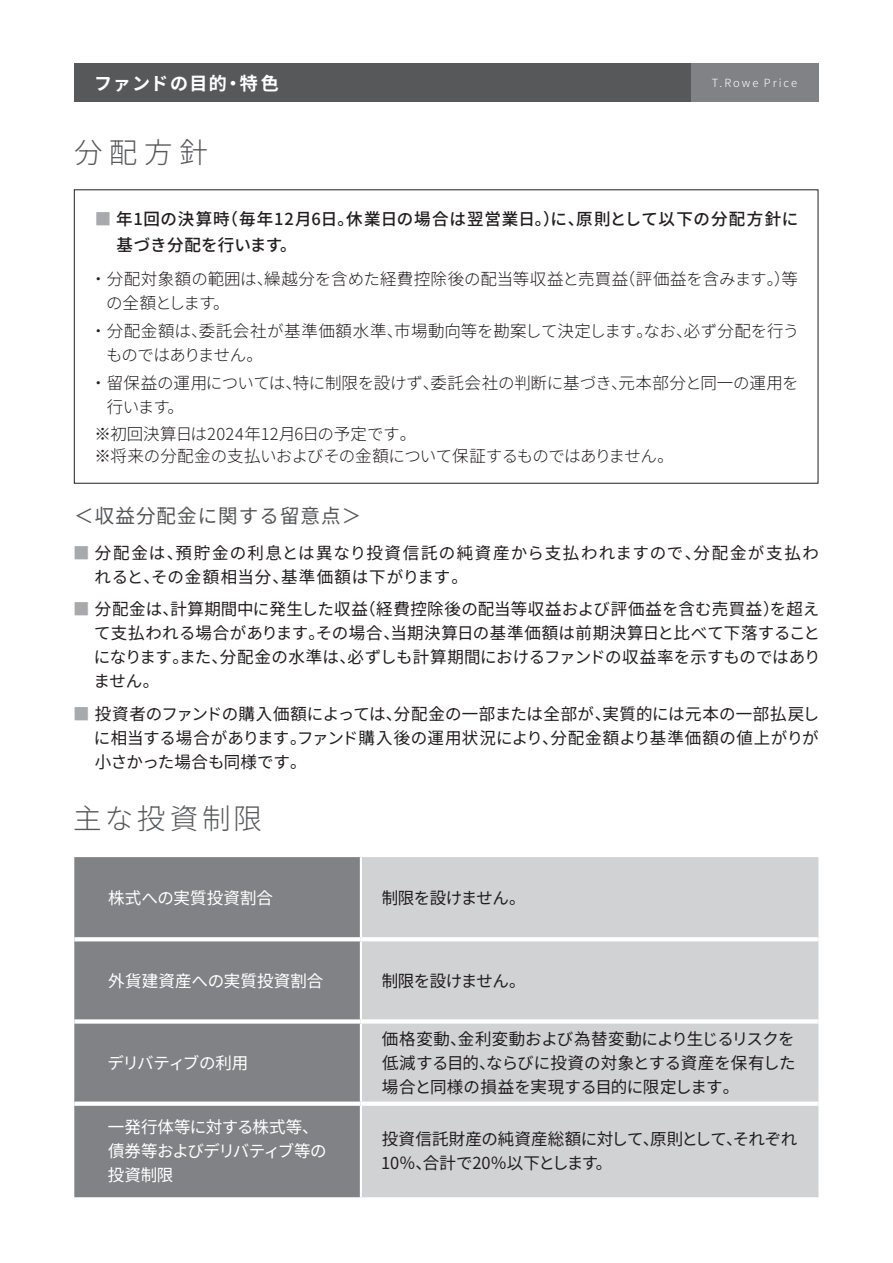
<style>
.page{position:relative;width:893px;height:1263px;background:#fff}
.page>*{position:absolute;margin:0;border:0;box-sizing:border-box;transform-origin:0 0}
.t1{font:300 28.5px "Noto Sans JP";letter-spacing:.145em;color:#57585a}
.t2{font:19.5px "Noto Sans JP";letter-spacing:.055em;color:#57585a}
.t3{font:700 18px "Noto Sans JP";letter-spacing:.07em;color:#fff}
.t4{font:16.5px/24px "Noto Sans JP";letter-spacing:.005em;color:#231f20;text-align:justify}
.t5{font:300 16.5px/24px "Noto Sans JP";letter-spacing:-.005em;color:#231f20}
.t6{font:16.5px/24px "Noto Sans JP";letter-spacing:.075em;color:#231f20}
.t7{font:500 16.5px/25.5px "Noto Sans JP";letter-spacing:.045em;color:#231f20}
.t8{font:16.5px/24px "Noto Sans JP";letter-spacing:-.035em;color:#fff}
.t9{font:16.5px "Noto Sans JP";letter-spacing:-.03em;color:#231f20}
.t10{font:16.5px "Noto Sans JP";letter-spacing:.01em;color:#fff}
.t11{font:16.5px "Noto Sans JP";letter-spacing:-.01em;color:#fff}
.t12{font:16.5px "Noto Sans JP";letter-spacing:-.045em;color:#fff}
.t13{font:300 11.25px "Noto Sans JP";letter-spacing:.175em;color:#fff}
.s1{color:#a8a9ad}
</style>
<div class="page">
<div style="left:74px;top:857px;width:286px;height:340px;background:#808285"></div>
<div style="left:362px;top:857px;width:456px;height:340px;background:#d1d2d4"></div>
<svg style="left:74px;top:937px;width:287px;height:4px"></svg>
<hr style="left:361px;top:937px;width:457px;height:4px;background:#fff">
<svg style="left:74px;top:1019px;width:287px;height:4px"></svg>
<svg style="left:361px;top:1019px;width:457px;height:4px"></svg>
<div style="left:74px;top:1101px;width:287px;height:5px;background:#fff"></div>
<div style="left:361px;top:1101px;width:457px;height:5px;background:#fff"></div>
<div style="left:75px;top:64px;width:744px;height:38px;background:#57585a"></div>
<div style="left:691px;top:64px;width:127px;height:38px;background:#808285"></div>
<p class="t3" style="left:94px;top:73px;width:186px">ファンドの目的・特色</p>
<p class="t13" style="left:712px;top:77px;width:87px">T.Rowe Price</p>
<h1 class="t1" style="left:74px;top:137px;width:135px">分配方針</h1>
<p class="t7" style="left:116px;top:207px;width:683px;text-indent:-22px"><span class="s1">■</span> 年1回の決算時（毎年12月6日。休業日の場合は翌営業日。）に、原則として以下の分配方針に基づき分配を行います。</p>
<p class="t5" style="left:106px;top:267px;width:693px;text-indent:-16px">・ 分配対象額の範囲は、繰越分を含めた経費控除後の配当等収益と売買益（評価益を含みます。）等の全額とします。</p>
<p class="t5" style="left:106px;top:319px;width:695px;text-indent:-16px">・ 分配金額は、委託会社が基準価額水準、市場動向等を勘案して決定します。なお、必ず分配を行うものではありません。</p>
<p class="t5" style="left:107px;top:371px;width:693px;text-indent:-17px">・ 留保益の運用については、特に制限を設けず、委託会社の判断に基づき、元本部分と同一の運用を行います。</p>
<p class="t5" style="left:94px;top:423px;width:573px;line-height:22.5px">※初回決算日は2024年12月6日の予定です。<br>※将来の分配金の支払いおよびその金額について保証するものではありません｡</p>
<p class="t2" style="left:74px;top:505px;width:288px">＜収益分配金に関する留意点＞</p>
<p class="t6" style="left:95px;top:541px;width:726px;text-indent:-21px"><span class="s1">■</span> 分配金は、預貯金の利息とは異なり投資信託の純資産から支払われますので、分配金が支払われると、その金額相当分、基準価額は下がります。</p>
<p class="t4" style="left:93px;top:598px;width:729px;text-indent:-20px"><span class="s1">■</span> 分配金は、計算期間中に発生した収益（経費控除後の配当等収益および評価益を含む売買益）を超えて支払われる場合があります。その場合、当期決算日の基準価額は前期決算日と比べて下落することになります。また、分配金の水準は、必ずしも計算期間におけるファンドの収益率を示すものではありません。</p>
<p class="t4" style="left:94px;top:702px;width:727px;text-indent:-21px"><span class="s1">■</span> 投資者のファンドの購入価額によっては、分配金の一部または全部が、実質的には元本の一部払戻しに相当する場合があります。ファンド購入後の運用状況により、分配金額より基準価額の値上がりが小さかった場合も同様です。</p>
<h1 class="t1" style="left:73px;top:802px;width:190px">主な投資制限</h1>
<p class="t11" style="left:108px;top:889px;width:167px">株式への実質投資割合</p>
<p class="t9" style="left:382px;top:889px;width:145px">制限を設けません。</p>
<p class="t10" style="left:108px;top:971px;width:217px">外貨建資産への実質投資割合</p>
<p class="t9" style="left:382px;top:971px;width:145px">制限を設けません。</p>
<p class="t12" style="left:107px;top:1053px;width:142px">デリバティブの利用</p>
<p class="t8" style="left:108px;top:1115px;width:220px">一発行体等に対する株式等、債券等およびデリバティブ等の投資制限</p>
<p class="t4" style="left:382px;top:1027px;width:415px">価格変動、金利変動および為替変動により生じるリスクを低減する目的、ならびに投資の対象とする資産を保有した場合と同様の損益を実現する目的に限定します。</p>
<p class="t4" style="left:381px;top:1127px;width:418px">投資信託財産の純資産総額に対して、原則として、それぞれ<br>10％、合計で20％以下とします。</p>
</div>
